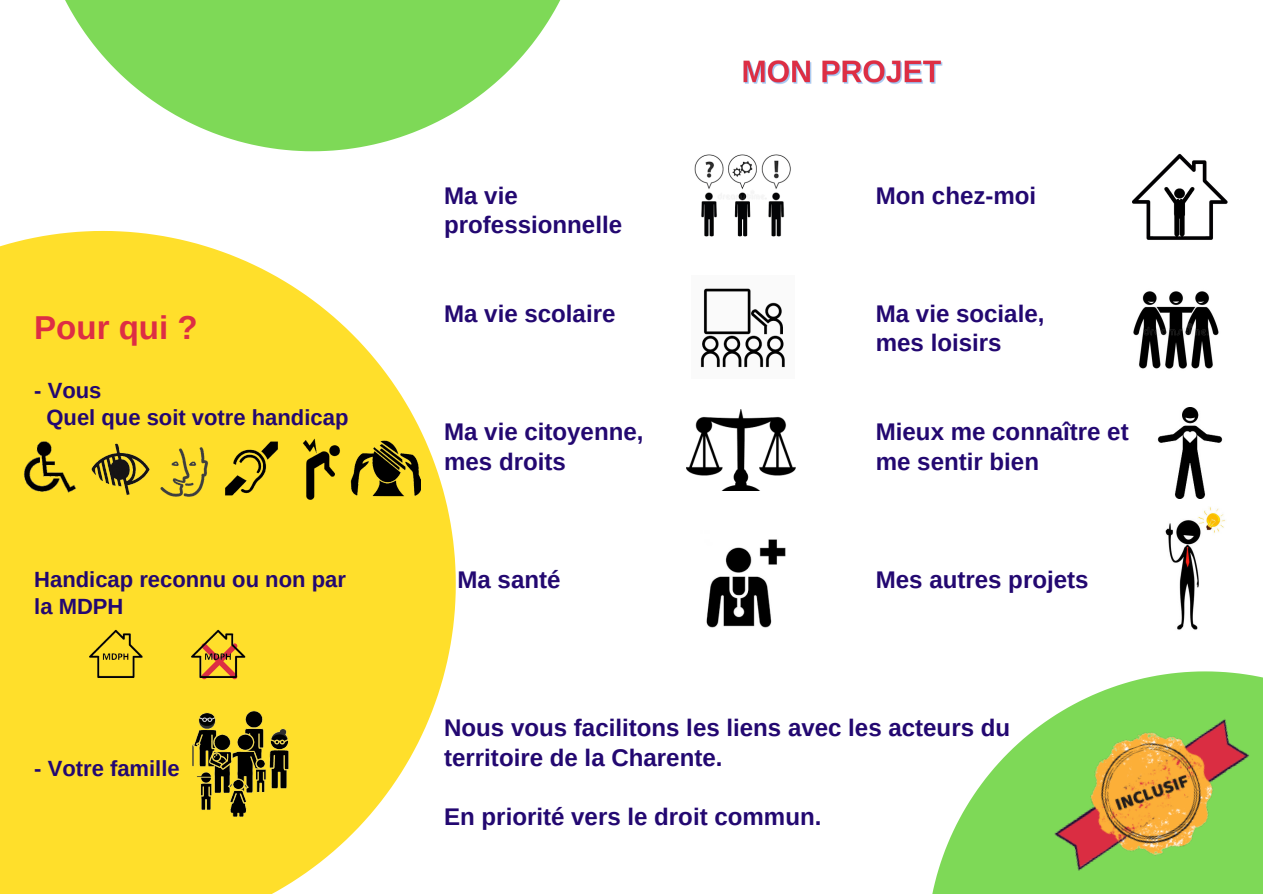
<style>
.page{position:relative;width:1263px;height:894px;background:#fff}
.page>*{position:absolute;margin:0;border:0;box-sizing:border-box;transform-origin:0 0}
.t1{font:700 33.15px "Arimo";color:#dd2e44}
.t2{font:700 24.15px "Arimo";color:#230871}
.t3{font:700 22.05px "Arimo";color:#230871}
</style>
<div class="page">
<svg style="left:0;top:231px;width:456px;height:662px;fill:#ffdf2b"></svg>
<svg style="left:932px;top:749px;width:80px;height:144px;fill:#7ed957"></svg>
<svg style="left:65px;top:0;width:496px;height:151px;fill:#7ed957"></svg>
<img style="left:78px;top:439px;width:71px;height:60px">
<img style="left:149px;top:437px;width:70px;height:70px">
<img style="left:219px;top:436px;width:64px;height:65px">
<img style="left:89px;top:627px;width:55px;height:51px">
<img style="left:23px;top:439px;width:55px;height:55px">
<img style="left:183px;top:706px;width:113px;height:113px">
<img style="left:1132px;top:153px;width:96px;height:87px">
<img style="left:1133px;top:291px;width:86px;height:78px">
<img style="left:1157px;top:407px;width:66px;height:92px">
<img style="left:1165px;top:507px;width:61px;height:123px">
<svg style="left:201px;top:678px;width:37px;height:1px"></svg>
<img style="left:192px;top:627px;width:55px;height:51px">
<img style="left:1012px;top:671px;width:251px;height:222px">
<img style="left:694px;top:154px;width:97px;height:83px">
<img style="left:706px;top:539px;width:80px;height:89px">
<img style="left:700px;top:288px;width:85px;height:80px">
<img style="left:686px;top:409px;width:109px;height:81px">
<img style="left:286px;top:434px;width:72px;height:69px">
<img style="left:351px;top:433px;width:69px;height:67px">
<img style="left:743px;top:60px;width:199px;height:24px">
<p class="t1" style="left:34px;top:309px;width:165px">Pour qui ?</p>
<p class="t3" style="left:34px;top:377px;width:69px">- Vous</p>
<p class="t3" style="left:46px;top:404px;width:303px">Quel que soit votre handicap</p>
<p class="t3" style="left:34px;top:566px;width:313px">Handicap reconnu ou non par</p>
<p class="t3" style="left:34px;top:593px;width:91px">la MDPH</p>
<p class="t3" style="left:34px;top:755px;width:147px">- Votre famille</p>
<p class="t2" style="left:444px;top:182px;width:75px">Ma vie</p>
<p class="t2" style="left:444px;top:211px;width:179px">professionnelle</p>
<p class="t2" style="left:876px;top:182px;width:162px">Mon chez-moi</p>
<p class="t2" style="left:444px;top:300px;width:173px">Ma vie scolaire</p>
<p class="t2" style="left:876px;top:300px;width:170px">Ma vie sociale,</p>
<p class="t2" style="left:876px;top:329px;width:127px">mes loisirs</p>
<p class="t2" style="left:444px;top:418px;width:201px">Ma vie citoyenne,</p>
<p class="t2" style="left:444px;top:448px;width:123px">mes droits</p>
<p class="t2" style="left:876px;top:418px;width:254px">Mieux me connaître et</p>
<p class="t2" style="left:876px;top:447px;width:165px">me sentir bien</p>
<p class="t2" style="left:457px;top:566px;width:105px">Ma santé</p>
<p class="t2" style="left:876px;top:566px;width:214px">Mes autres projets</p>
<p class="t2" style="left:444px;top:714px;width:567px">Nous vous facilitons les liens avec les acteurs du</p>
<p class="t2" style="left:444px;top:743px;width:280px">territoire de la Charente.</p>
<p class="t2" style="left:444px;top:802px;width:379px">En priorité vers le droit commun.</p>
</div>
